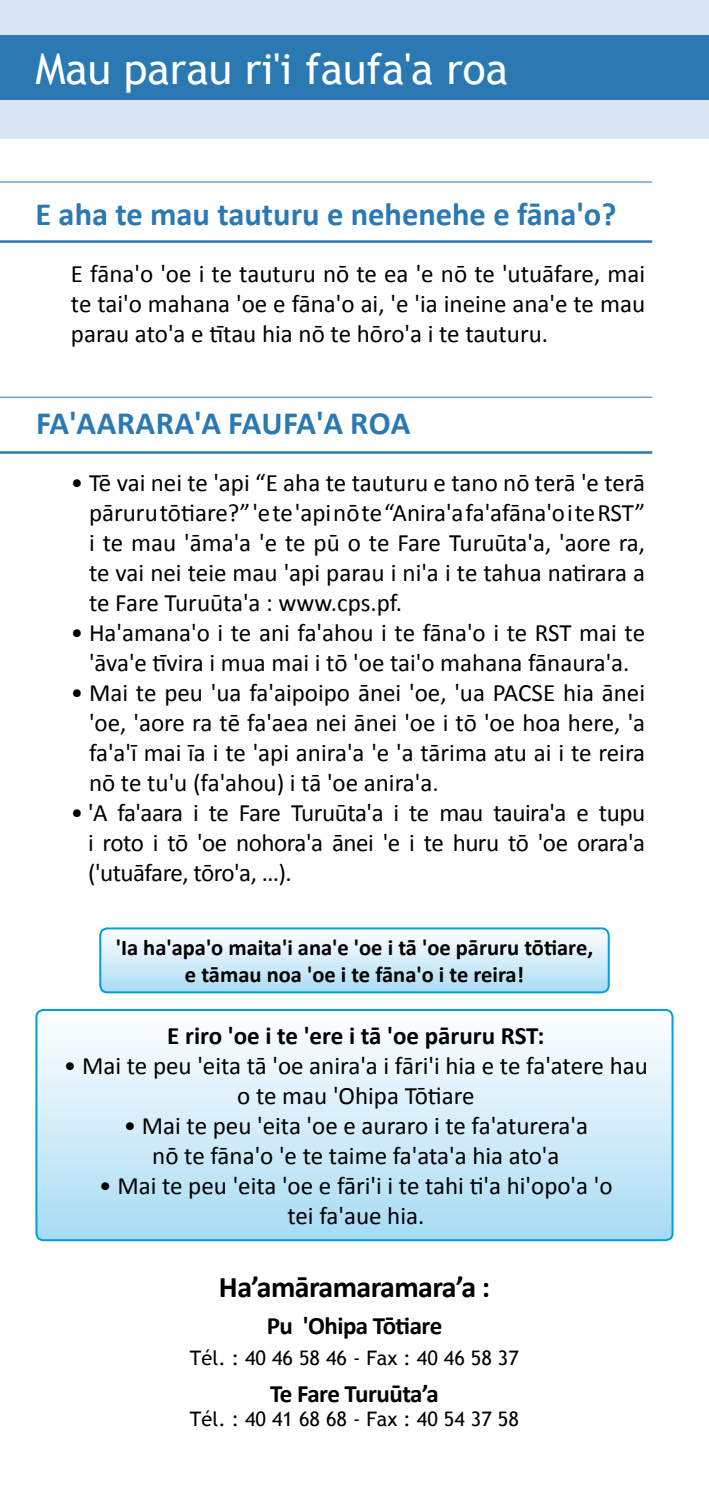
<style>
.page{position:relative;width:709px;height:1489px;background:#fff}
.page>*{position:absolute;margin:0;border:0;box-sizing:border-box;transform-origin:0 0}
.t1{font:42.5px "Trebuchet MS";color:#fff}
.t2{font:700 32.5px "Calibri";color:#2b79b3}
.t3{font:700 30px "Calibri";letter-spacing:-.02em;color:#000}
.t4{font:25px/30px "Calibri";color:#000;text-align:justify}
.t5{font:700 25px "Calibri";color:#000}
.t6{font:700 25px "Calibri";letter-spacing:-.02em;color:#000}
.t7{font:700 22.5px/27px "Calibri";color:#000;text-align:center}
.t8{font:20px "Trebuchet MS";color:#000}
</style>
<div class="page">
<div style="left:0;top:0;width:709px;height:138px;background:#d8e6f4"></div>
<hr style="left:0;top:240px;width:652px;height:3px;background:#2b79b3">
<hr style="left:0;top:181px;width:652px;height:1px;background:#2b79b3">
<hr style="left:0;top:451px;width:652px;height:3px;background:#2b79b3">
<hr style="left:0;top:396px;width:652px;height:1px;background:#2b79b3">
<div style="left:0;top:35px;width:709px;height:65px;background:#2b79b3"></div>
<svg style="left:100px;top:928px;width:508px;height:64px"></svg>
<div style="left:99px;top:927px;width:510px;height:66px;border:2px solid #009ee0;border-radius:7px"></div>
<svg style="left:38px;top:1011px;width:634px;height:229px"></svg>
<div style="left:35px;top:1008px;width:638px;height:233px;border:2px solid #009ee0;border-radius:7px"></div>
<h1 class="t1" style="left:35px;top:44px;width:474px">Mau parau ri'i faufa'a roa</h1>
<h2 class="t2" style="left:35px;top:194px;width:582px">E aha te mau tauturu e nehenehe e fāna'o?</h2>
<p class="t4" style="left:71px;top:259px;width:576px">E fāna'o 'oe i te tauturu nō te ea 'e nō te 'utuāfare, mai te tai'o mahana 'oe e fāna'o ai, 'e 'ia ineine ana'e te mau parau ato'a e tītau hia nō te hōro'a i te tauturu.</p>
<h2 class="t2" style="left:36px;top:402px;width:376px">FA'AARARA'A FAUFA'A ROA</h2>
<p class="t4" style="left:89px;top:468px;width:557px;text-indent:-18px">• Tē vai nei te 'api “E aha te tauturu e tano nō terā 'e terā pāruru tōtiare?” 'e te 'api nō te “Anira'a fa'afāna'o i te RST” i te mau 'āma'a 'e te pū o te Fare Turuūta'a, 'aore ra, te vai nei teie mau 'api parau i ni'a i te tahua natirara a te Fare Turuūta'a : www.cps.pf.</p>
<p class="t4" style="left:71px;top:618px;width:576px;text-align:center">• Ha'amana'o i te ani fa'ahou i te fāna'o i te RST mai te 'āva'e tīvira i mua mai i tō 'oe tai'o mahana fānaura'a.</p>
<p class="t4" style="left:89px;top:678px;width:557px;text-indent:-18px">• Mai te peu 'ua fa'aipoipo ānei 'oe, 'ua PACSE hia ānei 'oe, 'aore ra tē fa'aea nei ānei 'oe i tō 'oe hoa here, 'a fa'a'ī mai īa i te 'api anira'a 'e 'a tārima atu ai i te reira nō te tu'u (fa'ahou) i tā 'oe anira'a.</p>
<p class="t4" style="left:88px;top:798px;width:558px;text-indent:-17px">• 'A fa'aara i te Fare Turuūta'a i te mau tauira'a e tupu i roto i tō 'oe nohora'a ānei 'e i te huru tō 'oe orara'a ('utuāfare, tōro'a, …).</p>
<p class="t7" style="left:116px;top:933px;width:479px">'Ia ha'apa'o maita'i ana'e 'oe i tā 'oe pāruru tōtiare, e tāmau noa 'oe i te fāna'o i te reira!</p>
<p class="t5" style="left:167px;top:1019px;width:379px">E riro 'oe i te 'ere i tā 'oe pāruru RST:</p>
<p class="t4" style="left:64px;top:1050px;width:585px;text-align:center">• Mai te peu 'eita tā 'oe anira'a i fāri'i hia e te fa'atere hau o te mau 'Ohipa Tōtiare</p>
<p class="t4" style="left:124px;top:1110px;width:466px;text-align:center">• Mai te peu 'eita 'oe e auraro i te fa'aturera'a nō te fāna'o 'e te taime fa'ata'a hia ato'a</p>
<p class="t4" style="left:99px;top:1170px;width:515px;text-align:center">• Mai te peu 'eita 'oe e fāri'i i te tahi ti'a hi'opo'a 'o tei fa'aue hia.</p>
<p class="t3" style="left:219px;top:1268px;width:272px">Ha’amāramaramara’a :</p>
<p class="t6" style="left:267px;top:1309px;width:177px">Pu 'Ohipa Tōtiare</p>
<p class="t8" style="left:190px;top:1345px;width:330px">Tél. : 40 46 58 46 - Fax : 40 46 58 37</p>
<p class="t6" style="left:270px;top:1377px;width:170px">Te Fare Turuūta’a</p>
<p class="t8" style="left:190px;top:1406px;width:330px">Tél. : 40 41 68 68 - Fax : 40 54 37 58</p>
</div>
